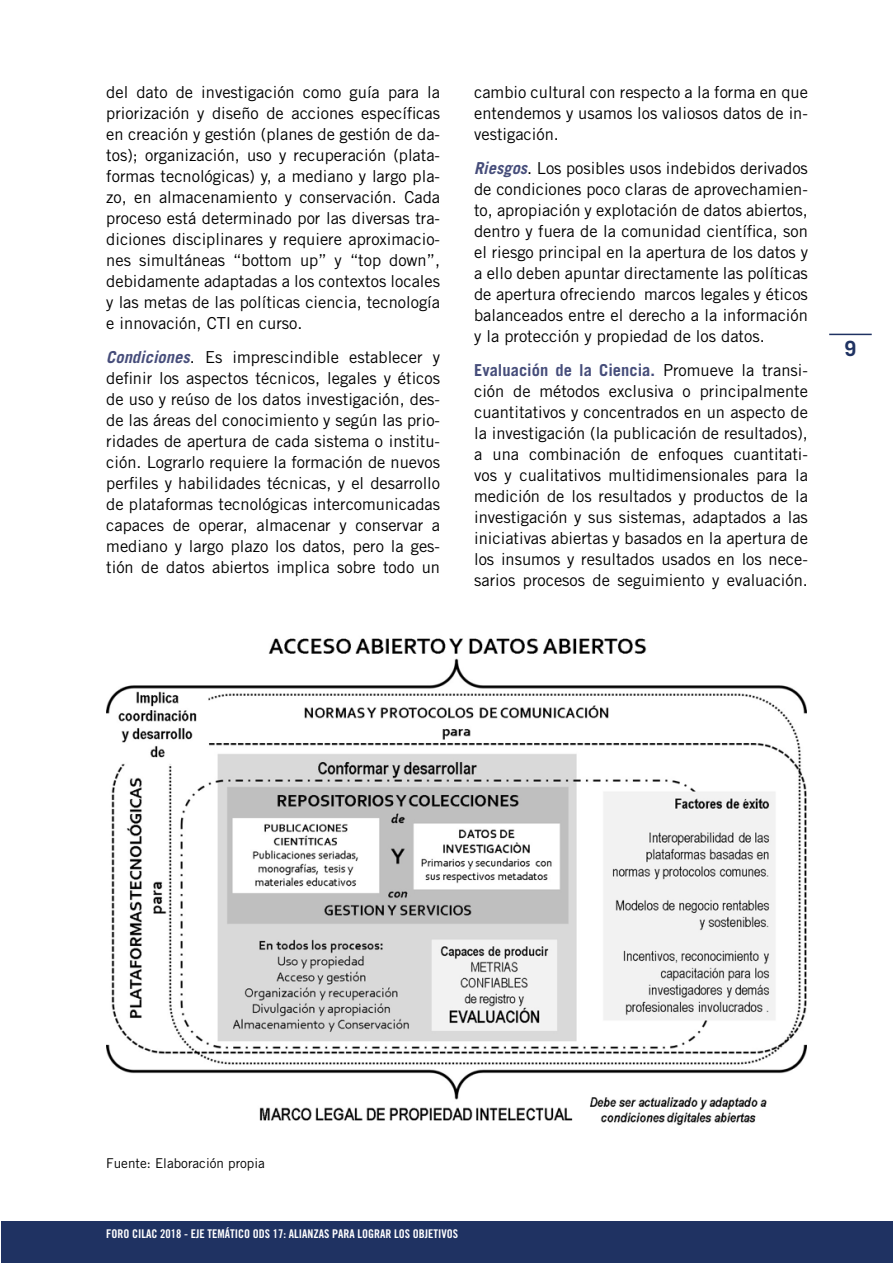
<style>
.page{position:relative;width:893px;height:1263px;background:#fff}
.page>*{position:absolute;margin:0;border:0;box-sizing:border-box;transform-origin:0 0}
.t1{font:700 21px "Trade Gothic";color:#1f3262}
.t2{font:16.5px/21px "Trade Gothic";color:#000;text-align:justify}
.t3{font:13.5px "Trade Gothic";color:#000}
.t4{font:12px "Trade Gothic Bold Cond Twenty";color:#fff}
.s1{font-weight:700;font-style:italic;color:#464d7a}
.s2{font-weight:700;color:#464d7a}
</style>
<div class="page">
<div style="left:1px;top:1221px;width:892px;height:42px;background:#1f3262"></div>
<hr style="left:829px;top:334px;width:43px;height:1px;background:#1f3262">
<img style="left:106px;top:638px;width:701px;height:488px">
<p class="t2" style="left:106px;top:81px;width:335px">del dato de investigación como guía para la priorización y diseño de acciones específicas en creación y gestión (planes de gestión de da&shy;tos); organización, uso y recuperación (plata&shy;formas tecnológicas) y, a mediano y largo pla&shy;zo, en almacenamiento y conservación. Cada proceso está determinado por las diversas tra&shy;diciones disciplinares y requiere aproximacio&shy;nes simultáneas “bottom up” y “top down”, debidamente adaptadas a los contextos locales y las metas de las políticas ciencia, tecnología e innovación, CTI en curso.</p>
<p class="t2" style="left:106px;top:346px;width:335px"><span class="s1">Condiciones</span>. Es imprescindible establecer y definir los aspectos técnicos, legales y éticos de uso y reúso de los datos investigación, des&shy;de las áreas del conocimiento y según las prio&shy;ridades de apertura de cada sistema o institu&shy;ción. Lograrlo requiere la formación de nuevos perfiles y habilidades técnicas, y el desarrollo de plataformas tecnológicas intercomunicadas capaces de operar, almacenar y conservar a mediano y largo plazo los datos, pero la ges&shy;tión de datos abiertos implica sobre todo un</p>
<p class="t2" style="left:474px;top:81px;width:335px">cambio cultural con respecto a la forma en que entendemos y usamos los valiosos datos de in&shy;vestigación.</p>
<p class="t2" style="left:474px;top:157px;width:335px"><span class="s1">Riesgos</span>. Los posibles usos indebidos derivados de condiciones poco claras de aprovechamien&shy;to, apropiación y explotación de datos abiertos, dentro y fuera de la comunidad científica, son el riesgo principal en la apertura de los datos y a ello deben apuntar directamente las políticas de apertura ofreciendo marcos legales y éticos balanceados entre el derecho a la información y la protección y propiedad de los datos.</p>
<p class="t2" style="left:474px;top:359px;width:335px"><span class="s2">Evaluación de la Ciencia.</span> Promueve la transi&shy;ción de métodos exclusiva o principalmente cuantitativos y concentrados en un aspecto de la investigación (la publicación de resultados), a una combinación de enfoques cuantitati&shy;vos y cualitativos multidimensionales para la medición de los resultados y productos de la investigación y sus sistemas, adaptados a las iniciativas abiertas y basados en la apertura de los insumos y resultados usados en los nece&shy;sarios procesos de seguimiento y evaluación.</p>
<p class="t1" style="left:845px;top:336px;width:13px">9</p>
<p class="t3" style="left:106px;top:1155px;width:160px">Fuente: Elaboración propia</p>
<p class="t4" style="left:106px;top:1226px;width:353px">FORO CILAC 2018 - EJE TEMÁTICO ODS 17: ALIANZAS PARA LOGRAR LOS OBJETIVOS</p>
</div>
